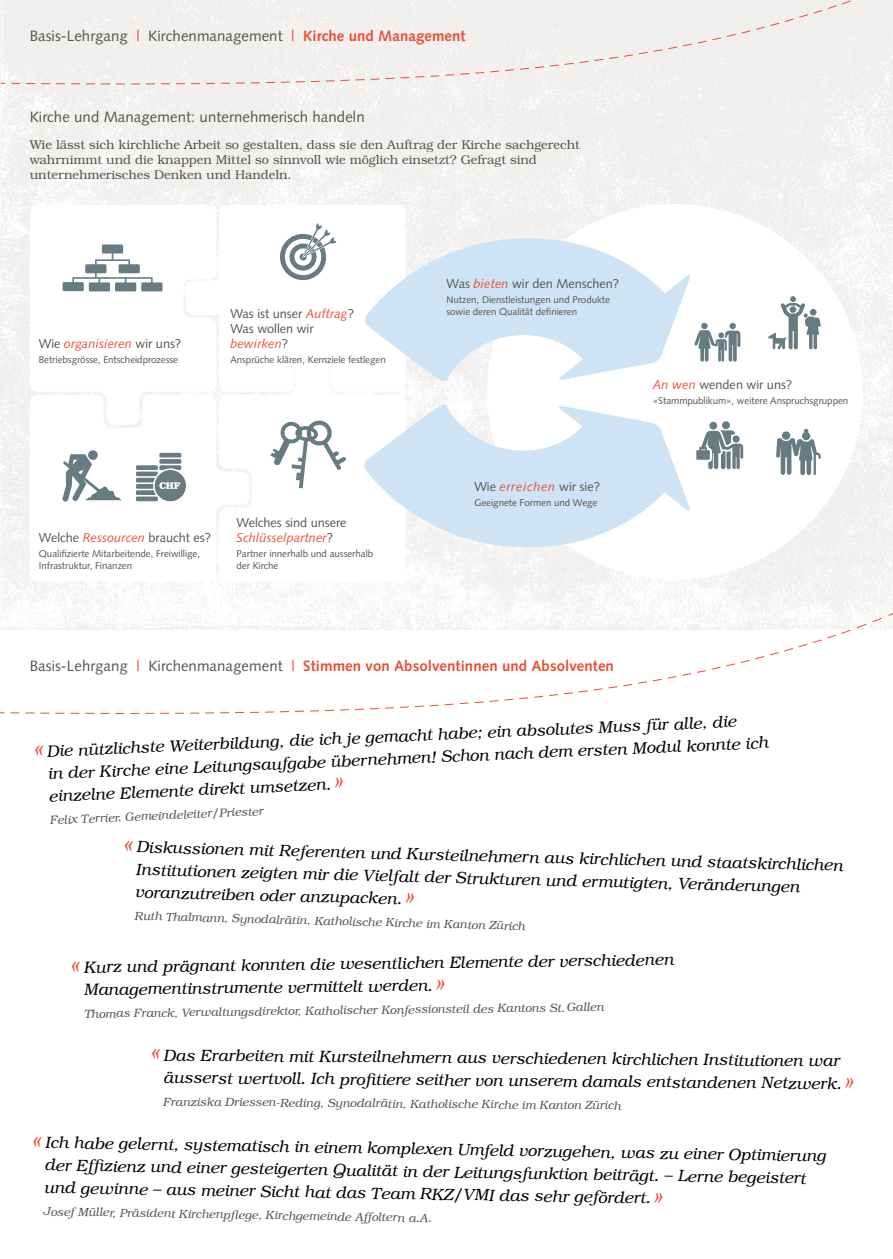
<style>
.page{position:relative;width:893px;height:1259px;background:#fff}
.page>*{position:absolute;margin:0;border:0;box-sizing:border-box;transform-origin:0 0}
.t1{font:italic 300 16.5px/21.5px "Bookman LT";color:#000}
.t2{font:15px "Syntax LT";letter-spacing:.005em;color:#57544b}
.t3{font:700 15px "Syntax LT";letter-spacing:.005em;color:#e94f34}
.t4{font:300 12.75px/15px "Bookman LT";letter-spacing:-.005em;color:#57544b}
.t5{font:12.75px/15px "Syntax LT";letter-spacing:-.005em;color:#57544b}
.t6{font:italic 12.75px "Syntax LT";letter-spacing:.005em;color:#e94f34}
.t7{font:italic 300 12px "Bookman LT";letter-spacing:.005em;color:#57544b}
.t8{font:9.75px/12px "Syntax LT";letter-spacing:-.005em;color:#57544b}
.s1{color:#e94f34}
.s2{font-weight:700;color:#e94f34}
.s3{font-style:normal;color:#57544b}
.s4{font-style:italic;color:#e94f34}
.s5{font-weight:400;color:#57544b}
.s6{font-weight:400}
.s7{font-size:33px;color:#e94f34}
</style>
<div class="page">
<svg style="left:406px;top:220px;width:285px;height:162px;fill:#cee4f5"></svg>
<svg style="left:406px;top:403px;width:284px;height:163px;fill:#cee4f5"></svg>
<svg style="left:10px;top:84px;width:830px;height:3px"></svg>
<div style="left:0;top:0;width:893px;height:84px;background:#f1efed"></div>
<div style="left:729px;top:323px;width:7px;height:6px;background:#677b83;border-radius:50%"></div>
<svg style="left:694px;top:330px;width:46px;height:32px"></svg>
<div style="left:701px;top:323px;width:7px;height:6px;background:#677b83;border-radius:50%"></div>
<div style="left:722px;top:421px;width:8px;height:8px;background:#677b83;border-radius:50%"></div>
<svg style="left:696px;top:430px;width:47px;height:39px"></svg>
<div style="left:709px;top:422px;width:8px;height:7px;background:#677b83;border-radius:50%"></div>
<div style="left:732px;top:435px;width:8px;height:8px;background:#677b83;border-radius:50%"></div>
<svg style="left:776px;top:429px;width:45px;height:46px"></svg>
<svg style="left:768px;top:296px;width:53px;height:53px"></svg>
<svg style="left:30px;top:205px;width:376px;height:376px"></svg>
<svg style="left:0;top:612px;width:893px;height:101px"></svg>
<p class="t2" style="left:30px;top:27px;width:437px">Basis-Lehrgang <span class="s1">|</span> Kirchenmanagement <span class="s1">|</span> <span class="s2">Kirche und Management</span></p>
<p class="t2" style="left:30px;top:108px;width:336px">Kirche und Management: unternehmerisch handeln</p>
<p class="t4" style="left:30px;top:137px;width:552px">Wie lässt sich kirchliche Arbeit so gestalten, dass sie den Auftrag der Kirche sachgerecht wahrnimmt und die knappen Mittel so sinnvoll wie möglich einsetzt? Gefragt sind unternehmerisches Denken und Handeln.</p>
<p class="t6" style="left:39px;top:336px;width:144px"><span class="s3">Wie</span> organisieren <span class="s3">wir uns?</span></p>
<p class="t8" style="left:39px;top:353px;width:141px">Betriebsgrösse, Entscheidprozesse</p>
<p class="t5" style="left:230px;top:306px;width:125px">Was ist unser <span class="s4">Auftrag</span>?<br>Was wollen wir <span class="s4">bewirken</span>?</p>
<p class="t8" style="left:230px;top:353px;width:157px">Ansprüche klären, Kernziele festlegen</p>
<p class="t5" style="left:39px;top:530px;width:174px">Welche <span class="s4">Ressourcen</span> braucht es?</p>
<p class="t8" style="left:39px;top:547px;width:163px">Qualifizierte Mitarbeitende, Freiwillige,<br>Infrastruktur, Finanzen</p>
<p class="t5" style="left:237px;top:515px;width:111px">Welches sind unsere<br><span class="s4">Schlüsselpartner</span>?</p>
<p class="t8" style="left:237px;top:547px;width:138px">Partner innerhalb und ausserhalb der Kirche</p>
<p class="t5" style="left:446px;top:276px;width:174px">Was <span class="s4">bieten</span> wir den Menschen?</p>
<p class="t8" style="left:446px;top:294px;width:165px">Nutzen, Dienstleistungen und Produkte sowie deren Qualität definieren</p>
<p class="t5" style="left:474px;top:479px;width:127px">Wie <span class="s4">erreichen</span> wir sie?</p>
<p class="t8" style="left:474px;top:496px;width:125px">Geeignete Formen und Wege</p>
<p class="t5" style="left:653px;top:377px;width:141px"><span class="s4">An wen</span> wenden wir uns?</p>
<p class="t8" style="left:653px;top:394px;width:197px">«Stammpublikum», weitere Anspruchsgruppen</p>
<p class="t3" style="left:30px;top:657px;width:586px"><span class="s5">Basis-Lehrgang</span> <span class="s6">|</span> <span class="s5">Kirchenmanagement</span> <span class="s6">|</span> Stimmen von Absolventinnen und Absolventen</p>
<p class="t1" style="left:46px;top:737px;width:722px;line-height:22.4px;text-indent:-14px;rotate:-2deg"><span class="s7">«</span> Die nützlichste Weiterbildung, die ich je gemacht habe; ein absolutes Muss für alle, die<br>in der Kirche eine Leitungsaufgabe übernehmen! Schon nach dem ersten Modul konnte ich</p>
<p class="t1" style="left:48px;top:784px;width:296px;rotate:-2deg">einzelne Elemente direkt umsetzen.<span class="s7">»</span></p>
<p class="t7" style="left:49px;top:814px;width:215px;rotate:-3deg">Felix Terrier, Gemeindeleiter/Priester</p>
<p class="t1" style="left:136px;top:839px;width:709px;rotate:1deg">Diskussionen mit Referenten und Kursteilnehmern aus kirchlichen und staatskirchlichen<br>Institutionen zeigten mir die Vielfalt der Strukturen und ermutigten, Veränderungen voranzutreiben oder anzupacken.</p>
<p class="t7" style="left:134px;top:911px;width:392px;rotate:1deg">Ruth Thalmann, Synodalrätin, Katholische Kirche im Kanton Zürich</p>
<p class="t1" style="left:83px;top:958px;width:592px;line-height:21.9px;text-indent:-13px;rotate:-1deg"><span class="s7">«</span> Kurz und prägnant konnten die wesentlichen Elemente der verschiedenen<br>Managementinstrumente vermittelt werden.<span class="s7">»</span></p>
<p class="t7" style="left:84px;top:1008px;width:521px;rotate:-1deg">Thomas Franck, Verwaltungsdirektor, Katholischer Konfessionsteil des Kantons St.Gallen</p>
<p class="t1" style="left:164px;top:1040px;width:692px;line-height:23px;text-indent:-14px;rotate:1deg"><span class="s7">«</span> Das Erarbeiten mit Kursteilnehmern aus verschiedenen kirchlichen Institutionen war äusserst wertvoll. Ich profi tiere seither von unserem damals entstandenen Netzwerk.<span class="s7">»</span></p>
<p class="t7" style="left:163px;top:1096px;width:459px">Franziska Driessen-Reding, Synodalrätin, Katholische Kirche im Kanton Zürich</p>
<p class="t1" style="left:45px;top:1131px;width:783px;line-height:22.5px;text-indent:-14px;rotate:1deg"><span class="s7">«</span> Ich habe gelernt, systematisch in einem komplexen Umfeld vorzugehen, was zu einer Optimierung der Effi zienz und einer gesteigerten Qualität in der Leitungsfunktion beiträgt. – Lerne begeistert und gewinne – aus meiner Sicht hat das Team RKZ/VMI das sehr gefördert.<span class="s7">»</span></p>
<p class="t7" style="left:44px;top:1204px;width:390px;rotate:1deg">Josef Müller, Präsident Kirchenpfl ege, Kirchgemeinde Affoltern a.A.</p>
</div>
